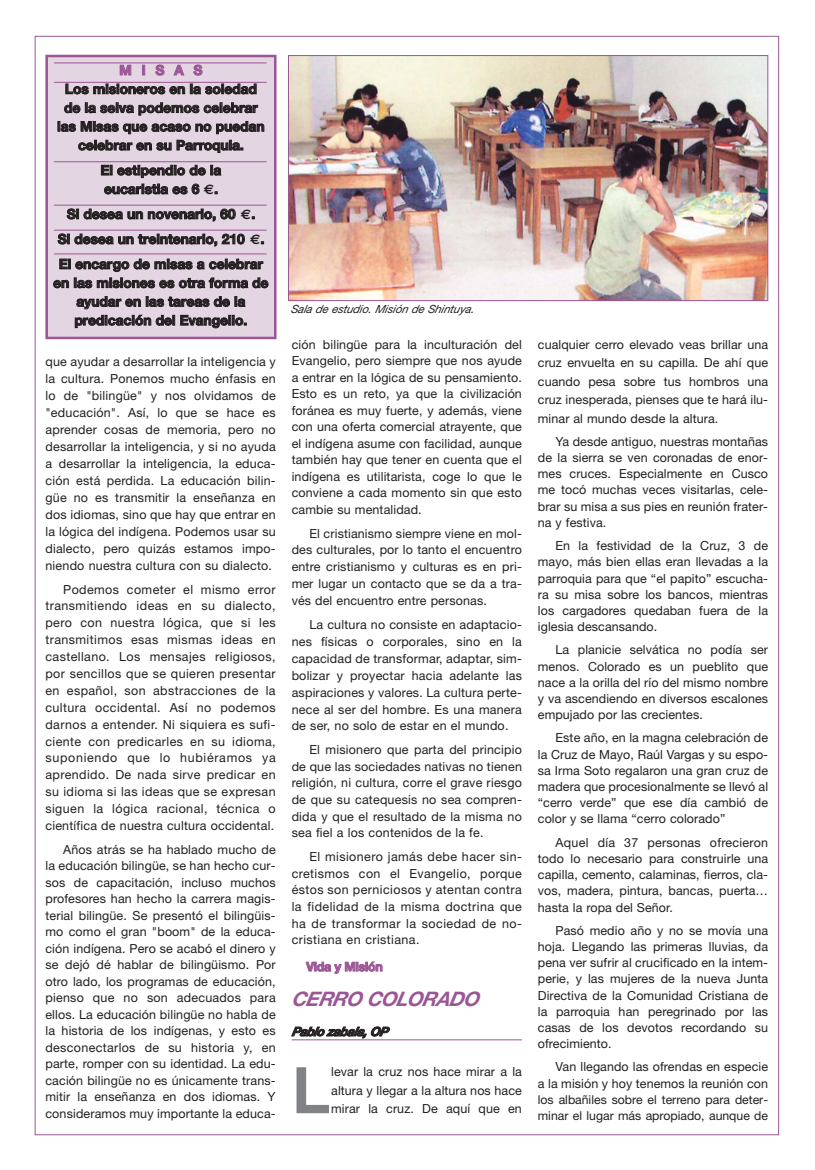
<style>
.page{position:relative;width:815px;height:1170px;background:#fff}
.page>*{position:absolute;margin:0;border:0;box-sizing:border-box;transform-origin:0 0}
.t1{font:700 64px "Helvetica";color:#808285}
.t2{font:italic 700 20px "Helvetica Neue";color:#9b5695}
.t3{font:700 13.75px/18.8px "Helvetica Neue";color:#231f20;text-align:center}
.t4{font:700 13.75px "Helvetica Neue";letter-spacing:.715em;color:#9b5695}
.t5{font:12.5px/16.9px "Helvetica Neue";letter-spacing:.005em;color:#231f20;text-align:justify}
.t6{font:italic 700 12.5px "Helvetica Neue";letter-spacing:-.03em;color:#231f20}
.t7{font:700 12.5px "Helvetica Neue";letter-spacing:-.02em;color:#9b5695}
.t8{font:12.25px/16.1px "Helvetica Neue";color:#231f20}
.t9{font:italic 11.25px "Helvetica Neue";color:#231f20}
.s1{font-family:"Euro Sans"}
</style>
<div class="page">
<hr style="left:292px;top:1039px;width:230px;height:1px;background:#9b5695">
<img style="left:290px;top:57px;width:476px;height:242px">
<div style="left:288px;top:55px;width:480px;height:246px;border:1px solid #9b5695"></div>
<div style="left:47px;top:56px;width:228px;height:282px;background:#e4d5e3"></div>
<div style="left:45px;top:55px;width:231px;height:284px;border:2px solid #9b5695"></div>
<hr style="left:54px;top:82px;width:213px;height:1px;background:#9b5695">
<hr style="left:54px;top:161px;width:213px;height:1px;background:#9b5695">
<hr style="left:54px;top:205px;width:213px;height:1px;background:#9b5695">
<hr style="left:54px;top:230px;width:213px;height:1px;background:#9b5695">
<hr style="left:54px;top:253px;width:213px;height:1px;background:#9b5695">
<hr style="left:54px;top:63px;width:213px;height:1px;background:#9b5695">
<p class="t4" style="left:119px;top:65px;width:85px">MISAS</p>
<p class="t3" style="left:57px;top:81px;width:209px">Los misioneros en la soledad de la selva podemos celebrar las Misas que acaso no puedan celebrar en su Parroquia.</p>
<p class="t3" style="left:100px;top:162px;width:122px;text-align:left">El estipendio de la eucaristia es 6 <span class="s1">€</span>.</p>
<p class="t3" style="left:58px;top:203px;width:208px;line-height:25px">Si desea un novenario, 60 <span class="s1">€</span>.<br>Si desea un treintenario, 210 <span class="s1">€</span>.<br>El encargo de misas a celebrar</p>
<p class="t3" style="left:53px;top:274px;width:217px">en las misiones es otra forma de ayudar en las tareas de la predicación del Evangelio.</p>
<p class="t5" style="left:45px;top:354px;width:232px">que ayudar a desarrollar la inteligencia y la cultura. Ponemos mucho énfasis en lo de "bilingüe" y nos olvidamos de "educación". Así, lo que se hace es aprender cosas de memoria, pero no desarrollar la inteligencia, y si no ayuda a desarrollar la inteligencia, la educa&shy;ción está perdida. La educación bilin&shy;güe no es transmitir la enseñanza en dos idiomas, sino que hay que entrar en la lógica del indígena. Podemos usar su dialecto, pero quizás estamos impo&shy;niendo nuestra cultura con su dialecto.</p>
<p class="t5" style="left:45px;top:582px;width:232px;text-indent:18px">Podemos cometer el mismo error transmitiendo ideas en su dialecto, pero con nuestra lógica, que si les transmitimos esas mismas ideas en castellano. Los mensajes religiosos, por sencillos que se quieren presentar en español, son abstracciones de la cultura occidental. Así no podemos darnos a entender. Ni siquiera es sufi&shy;ciente con predicarles en su idioma, suponiendo que lo hubiéramos ya aprendido. De nada sirve predicar en su idioma si las ideas que se expresan siguen la lógica racional, técnica o científica de nuestra cultura occidental.</p>
<p class="t5" style="left:45px;top:842px;width:232px;line-height:16.5px;text-indent:18px">Años atrás se ha hablado mucho de la educación bilingüe, se han hecho cur&shy;sos de capacitación, incluso muchos profesores han hecho la carrera magis&shy;terial bilingüe. Se presentó el bilingüis&shy;mo como el gran "boom" de la educa&shy;ción indígena. Pero se acabó el dinero y se dejó dé hablar de bilingüismo. Por otro lado, los programas de educación, pienso que no son adecuados para ellos. La educación bilingüe no habla de la historia de los indígenas, y esto es desconectarlos de su historia y, en parte, romper con su identidad. La edu&shy;cación bilingüe no es únicamente trans&shy;mitir la enseñanza en dos idiomas. Y consideramos muy importante la educa-</p>
<p class="t9" style="left:291px;top:305px;width:187px">Sala de estudio. Misión de Shintuya.</p>
<p class="t5" style="left:292px;top:337px;width:232px;line-height:16.5px">ción bilingüe para la inculturación del Evangelio, pero siempre que nos ayude a entrar en la lógica de su pensamiento.<br>Esto es un reto, ya que la civilización foránea es muy fuerte, y además, viene con una oferta comercial atrayente, que el indígena asume con facilidad, aunque también hay que tener en cuenta que el indígena es utilitarista, coge lo que le conviene a cada momento sin que esto cambie su mentalidad.</p>
<p class="t5" style="left:292px;top:526px;width:232px;text-indent:18px">El cristianismo siempre viene en mol&shy;des culturales, por lo tanto el encuentro entre cristianismo y culturas es en pri&shy;mer lugar un contacto que se da a tra&shy;vés del encuentro entre personas.</p>
<p class="t5" style="left:292px;top:617px;width:232px;text-indent:18px">La cultura no consiste en adaptacio&shy;nes físicas o corporales, sino en la capacidad de transformar, adaptar, sim&shy;bolizar y proyectar hacia adelante las aspiraciones y valores. La cultura perte&shy;nece al ser del hombre. Es una manera de ser, no solo de estar en el mundo.</p>
<p class="t5" style="left:292px;top:742px;width:232px;text-indent:18px">El misionero que parta del principio de que las sociedades nativas no tienen religión, ni cultura, corre el grave riesgo de que su catequesis no sea compren&shy;dida y que el resultado de la misma no sea fiel a los contenidos de la fe.</p>
<p class="t5" style="left:292px;top:849px;width:232px;text-indent:18px">El misionero jamás debe hacer sin&shy;cretismos con el Evangelio, porque éstos son perniciosos y atentan contra la fidelidad de la misma doctrina que ha de transformar la sociedad de no&shy;cristiana en cristiana.</p>
<p class="t7" style="left:306px;top:962px;width:78px">Vida y Misión</p>
<h2 class="t2" style="left:292px;top:991px;width:193px">CERRO COLORADO</h2>
<p class="t6" style="left:292px;top:1026px;width:98px">Pablo zabala, OP</p>
<h1 class="t1" style="left:292px;top:1067px;width:41px">L</h1>
<p class="t5" style="left:331px;top:1063px;width:192px;line-height:18.5px">levar la cruz nos hace mirar a la altura y llegar a la altura nos hace mirar la cruz. De aquí que en</p>
<p class="t5" style="left:538px;top:336px;width:232px;line-height:18.5px">cualquier cerro elevado veas brillar una cruz envuelta en su capilla. De ahí que cuando pesa sobre tus hombros una cruz inesperada, pienses que te hará ilu&shy;minar al mundo desde la altura.</p>
<p class="t5" style="left:538px;top:434px;width:232px;line-height:16.1px;text-indent:18px">Ya desde antiguo, nuestras montañas de la sierra se ven coronadas de enor&shy;mes cruces. Especialmente en Cusco me tocó muchas veces visitarlas, cele&shy;brar su misa a sus pies en reunión frater&shy;na y festiva.</p>
<p class="t5" style="left:538px;top:538px;width:232px;line-height:16.1px;text-indent:18px">En la festividad de la Cruz, 3 de mayo, más bien ellas eran llevadas a la parroquia para que “el papito” escucha&shy;ra su misa sobre los bancos, mientras los cargadores quedaban fuera de la iglesia descansando.</p>
<p class="t5" style="left:538px;top:643px;width:232px;line-height:16.1px;text-indent:18px">La planicie selvática no podía ser menos. Colorado es un pueblito que nace a la orilla del río del mismo nombre y va ascendiendo en diversos escalones empujado por las crecientes.</p>
<p class="t5" style="left:538px;top:731px;width:232px;line-height:16.2px;text-indent:18px">Este año, en la magna celebración de la Cruz de Mayo, Raúl Vargas y su espo&shy;sa Irma Soto regalaron una gran cruz de madera que procesionalmente se llevó al “cerro verde” que ese día cambió de color y se llama “cerro colorado”</p>
<p class="t5" style="left:538px;top:835px;width:232px;line-height:16.1px;text-indent:18px">Aquel día 37 personas ofrecieron todo lo necesario para construirle una capilla, cemento, calaminas, fierros, cla&shy;vos, madera, pintura, bancas, puerta… hasta la ropa del Señor.</p>
<p class="t5" style="left:538px;top:923px;width:232px;line-height:16.2px;text-indent:18px">Pasó medio año y no se movía una hoja. Llegando las primeras lluvias, da pena ver sufrir al crucificado en la intem&shy;perie, y las mujeres de la nueva Junta Directiva de la Comunidad Cristiana de la parroquia han peregrinado por las casas de los devotos recordando su ofrecimiento.</p>
<p class="t5" style="left:538px;top:1059px;width:232px;line-height:16.1px;text-align:right">Van llegando las ofrendas en especie<br>a la misión y hoy tenemos la reunión con</p>
<p class="t8" style="left:538px;top:1092px;width:232px">los albañiles sobre el terreno para deter&shy;minar el lugar más apropiado, aunque de</p>
</div>
